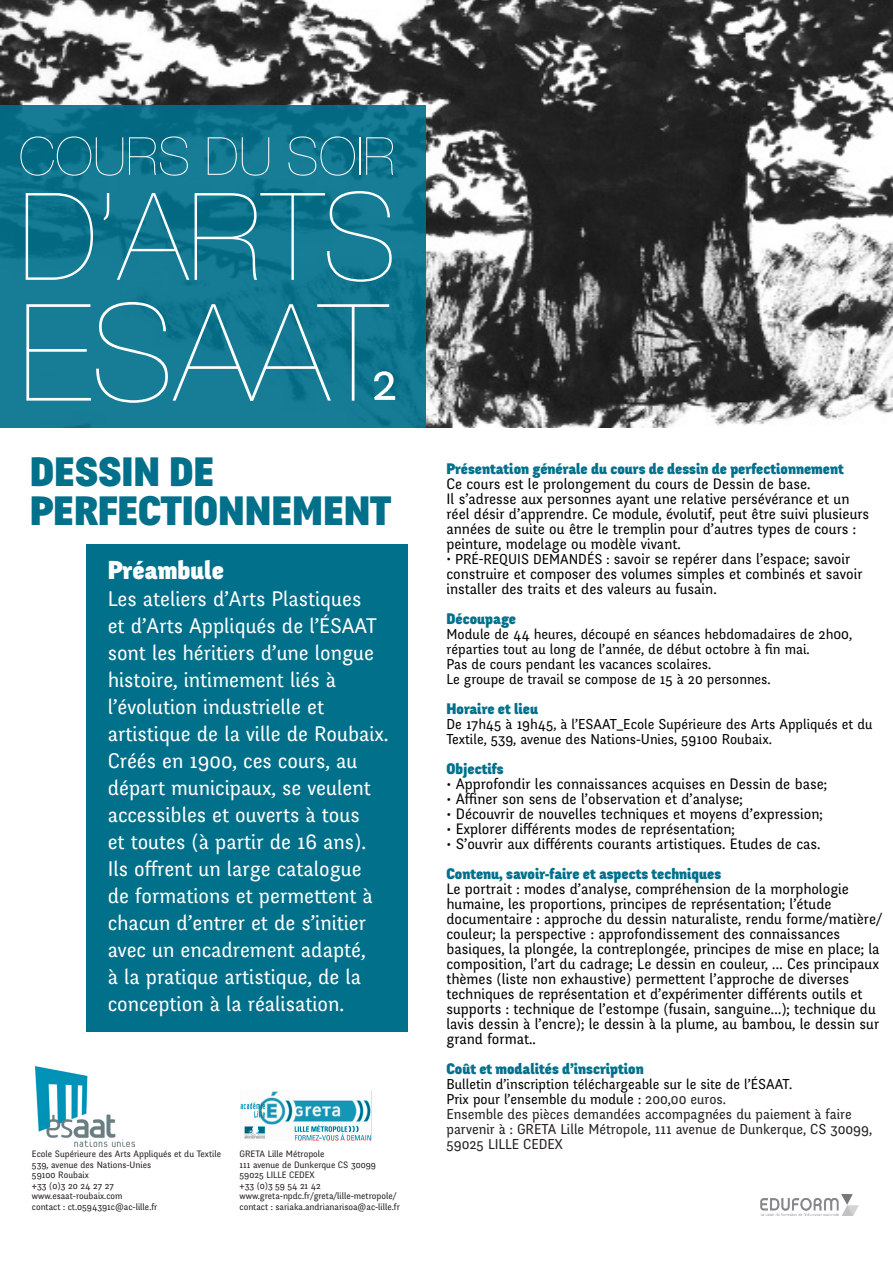
<style>
.page{position:relative;width:893px;height:1263px;background:#fff}
.page>*{position:absolute;margin:0;border:0;box-sizing:border-box;transform-origin:0 0}
.t1{font:200 135px "Helvetica Neue";color:#fff}
.t2{font:200 121.5px "Helvetica Neue";color:#fff}
.t3{font:200 52.5px "Helvetica Neue";color:#fff}
.t4{font:51.6px "Fengardo Neue";color:#fff}
.t5{font:900 40.35px "Fengardo Neue";color:#00708b}
.t6{font:900 25.5px "Fengardo Neue";color:#fff}
.t7{font:21px/27px "Fengardo Neue";color:#fff}
.t8{font:15px/15px "Fengardo Neue";color:#000}
.t9{font:900 15px "Fengardo Neue";color:#00708b}
.t10{font:14.25px/15px "Fengardo Neue";color:#000}
.t11{font:14.25px/15px "Fengardo Neue";color:#231f20}
.t12{font:9.15px "Fengardo Neue";color:#231f20}
.s1{font-size:14.25px}
.s2{color:#231f20}
</style>
<div class="page">
<div style="left:86px;top:544px;width:321px;height:488px;background:#00708b"></div>
<img style="left:0;top:0;width:893px;height:427px">
<div style="left:0;top:105px;width:425px;height:322px;background:linear-gradient(to bottom,#0b718a,#177c95)"></div>
<svg style="left:35px;top:1067px;width:99px;height:79px"></svg>
<svg style="left:241px;top:1091px;width:130px;height:49px"></svg>
<img style="left:760px;top:1194px;width:99px;height:21px">
<p class="t3" style="left:19px;top:115px;width:378px">COURS DU SOIR</p>
<p class="t2" style="left:19px;top:142px;width:380px">D’ARTS</p>
<p class="t1" style="left:19px;top:248px;width:369px">ESAAT</p>
<p class="t4" style="left:371px;top:353px;width:27px">2</p>
<p class="t5" style="left:30px;top:450px;width:186px">DESSIN DE</p>
<p class="t5" style="left:30px;top:488px;width:363px">PERFECTIONNEMENT</p>
<p class="t6" style="left:108px;top:556px;width:118px">Préambule</p>
<p class="t7" style="left:108px;top:586px;width:282px">Les ateliers d’Arts Plastiques<br>et d’Arts Appliqués de l’ÉSAAT sont les héritiers d’une longue histoire, intimement liés à l’évolution industrielle et artistique de la ville de Roubaix.</p>
<p class="t7" style="left:108px;top:748px;width:266px">Créés en 1900, ces cours, au départ municipaux, se veulent accessibles et ouverts à tous et toutes (à partir de 16 ans).<br>Ils offrent un large catalogue de formations et permettent à chacun d’entrer et de s’initier avec un encadrement adapté,</p>
<p class="t7" style="left:108px;top:964px;width:255px">à la pratique artistique, de la conception à la réalisation.</p>
<p class="t12" style="left:32px;top:1149px;width:191px">Ecole Supérieure des Arts Appliqués et du Textile</p>
<p class="t12" style="left:32px;top:1159px;width:121px">539, avenue des Nations-Unies</p>
<p class="t12" style="left:32px;top:1170px;width:58px">59100 Roubaix</p>
<p class="t12" style="left:32px;top:1180px;width:83px">+33 (0)3 20 24 27 27</p>
<p class="t12" style="left:32px;top:1191px;width:92px">www.esaat-roubaix.com</p>
<p class="t12" style="left:32px;top:1201px;width:127px">contact : ct.0594391c@ac-lille.fr</p>
<p class="t12" style="left:240px;top:1149px;width:87px">GRETA Lille Métropole</p>
<p class="t12" style="left:240px;top:1159px;width:138px">111 avenue de Dunkerque CS 30099</p>
<p class="t12" style="left:240px;top:1170px;width:77px">59025 LILLE CEDEX</p>
<p class="t12" style="left:240px;top:1180px;width:83px">+33 (0)3 59 54 21 42</p>
<p class="t12" style="left:240px;top:1191px;width:158px">www.greta-npdc.fr/greta/lille-metropole/</p>
<p class="t12" style="left:240px;top:1201px;width:162px">contact : sariaka.andrianarisoa@ac-lille.fr</p>
<p class="t9" style="left:446px;top:460px;width:399px">Présentation générale du cours de dessin de perfectionnement</p>
<p class="t8" style="left:446px;top:477px;width:366px">Ce cours est le prolongement du cours de Dessin de base.</p>
<p class="t8" style="left:446px;top:492px;width:424px">Il s’adresse aux personnes ayant une relative persévérance et un réel désir d’apprendre. Ce module, évolutif, peut être suivi plusieurs années de suite ou être le tremplin pour d’autres types de cours : peinture, modelage ou modèle vivant.</p>
<p class="t8" style="left:446px;top:552px;width:417px"><span class="s1">• PRÉ-REQUIS DEMANDÉS :</span> savoir se repérer dans l’espace; savoir construire et composer des volumes simples et combinés et savoir installer des traits et des valeurs au fusain.</p>
<p class="t9" style="left:446px;top:610px;width:71px">Découpage</p>
<p class="t10" style="left:446px;top:627px;width:407px">Module de 44 heures, découpé en séances hebdomadaires de 2h00, réparties tout au long de l’année, de début octobre à fin mai.</p>
<p class="t10" style="left:446px;top:657px;width:266px">Pas de cours pendant les vacances scolaires.</p>
<p class="t10" style="left:446px;top:672px;width:326px">Le groupe de travail se compose de 15 à 20 personnes.</p>
<p class="t9" style="left:446px;top:700px;width:93px">Horaire et lieu</p>
<p class="t10" style="left:446px;top:717px;width:427px">De 17h45 à 19h45, à l’ESAAT_Ecole Supérieure des Arts Appliqués et du<br>Textile, 539, avenue des Nations-Unies, 59100 Roubaix.</p>
<p class="t9" style="left:446px;top:760px;width:59px">Objectifs</p>
<p class="t8" style="left:446px;top:777px;width:382px">• Approfondir les connaissances acquises en Dessin de base;</p>
<p class="t8" style="left:446px;top:792px;width:298px">• Affiner son sens de l’observation et d’analyse;</p>
<p class="t8" style="left:446px;top:807px;width:378px">• Découvrir de nouvelles techniques et moyens d’expression;</p>
<p class="t8" style="left:446px;top:822px;width:290px">• Explorer différents modes de représentation;</p>
<p class="t8" style="left:446px;top:837px;width:376px">• S’ouvrir aux différents courants artistiques. Etudes de cas.</p>
<p class="t9" style="left:446px;top:865px;width:276px">Contenu, savoir-faire et aspects techniques</p>
<p class="t8" style="left:446px;top:882px;width:404px">Le portrait : modes d’analyse, compréhension de la morphologie</p>
<p class="t8" style="left:446px;top:897px;width:437px">humaine, les proportions, principes de représentation; l’étude documentaire : approche du dessin naturaliste, rendu forme/matière/ couleur; la perspective : approfondissement des connaissances basiques, la plongée, la contreplongée, principes de mise en place; la composition, l’art du cadrage; Le dessin en couleur, … Ces principaux thèmes (liste non exhaustive) permettent l’approche de diverses techniques de représentation et d’expérimenter différents outils et supports : technique de l’estompe (fusain, sanguine…); technique du lavis dessin à l’encre); le dessin à la plume, au bambou, le dessin sur grand format..</p>
<p class="t9" style="left:446px;top:1060px;width:199px">Coût et modalités d’inscription</p>
<p class="t10" style="left:446px;top:1077px;width:347px">Bulletin d’inscription téléchargeable sur le site de l’ÉSAAT.</p>
<p class="t10" style="left:446px;top:1092px;width:281px">Prix pour l’ensemble du module : <span class="s2">200,00 euros.</span></p>
<p class="t11" style="left:446px;top:1107px;width:427px">Ensemble des pièces demandées accompagnées du paiement à faire parvenir à : GRETA Lille Métropole, 111 avenue de Dunkerque, CS 30099,</p>
<p class="t11" style="left:446px;top:1137px;width:118px">59025 LILLE CEDEX</p>
</div>
